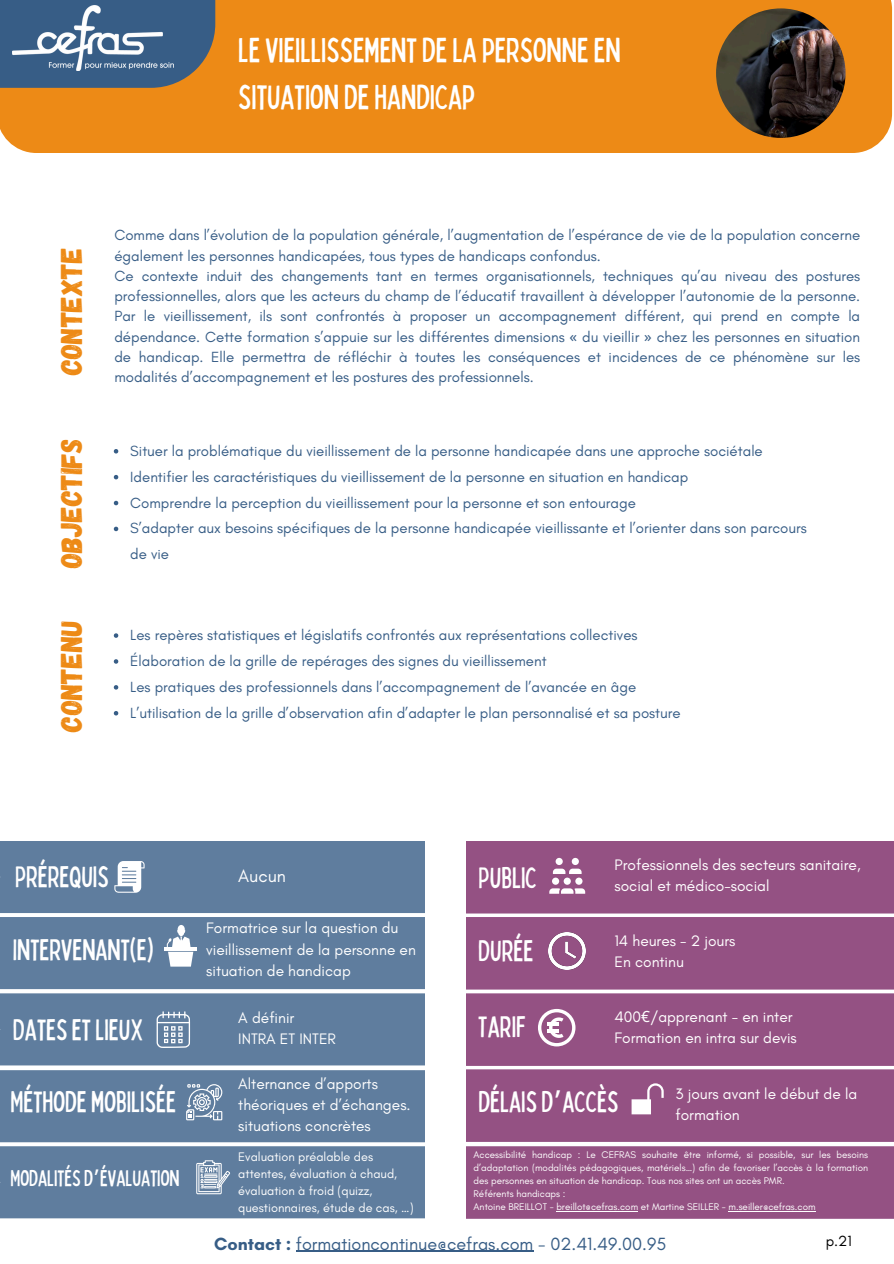
<style>
.page{position:relative;width:894px;height:1264px;background:#fff}
.page>*{position:absolute;margin:0;border:0;box-sizing:border-box;transform-origin:0 0}
.t1{font:condensed 34.5px/47.2px "Bobby Jones";color:#fff}
.t2{font:30px "Gagalin";letter-spacing:-.01em;color:#ed8a16}
.t3{font:condensed 29.7px "Bobby Jones";color:#fff}
.t4{font:condensed 22.65px "Bobby Jones";color:#fff}
.t5{font:18px "Glacial Indifference";color:#375d86}
.t6{font:17.85px "Glacial Indifference";color:#fff}
.t7{font:15.45px/21.1px "Glacial Indifference";color:#fff}
.t8{font:15px/20.2px "Glacial Indifference";color:#375d86}
.t9{font:15px "Glacial Indifference";color:#000}
.t10{font:12.6px/17px "Glacial Indifference";color:#fff}
.t11{font:9.9px/13px "Glacial Indifference";color:#fff;text-align:justify}
.s1{font-family:"Noto Sans"}
.s2{font-family:"Noto Sans Gurmukhi";font-stretch:normal}
.s3{font-weight:700}
</style>
<div class="page">
<div style="left:0;top:0;width:891px;height:153px;background:#ed8a16"></div>
<div style="left:0;top:0;width:215px;height:88px;background:#375d86"></div>
<img style="left:12px;top:5px;width:161px;height:66px">
<svg style="left:0;top:841px;width:893px;height:377px;background:#816f96"></svg>
<div style="left:631px;top:1099px;width:19px;height:15px;background:#fff"></div>
<div style="left:424px;top:838px;width:41px;height:425px;background:#fff"></div>
<svg style="left:114px;top:449px;width:4px;height:4px"></svg>
<svg style="left:114px;top:475px;width:4px;height:4px"></svg>
<svg style="left:114px;top:501px;width:4px;height:4px"></svg>
<svg style="left:114px;top:526px;width:4px;height:5px"></svg>
<svg style="left:114px;top:633px;width:4px;height:5px"></svg>
<svg style="left:114px;top:659px;width:4px;height:4px"></svg>
<svg style="left:114px;top:685px;width:4px;height:4px"></svg>
<svg style="left:114px;top:711px;width:4px;height:4px"></svg>
<hr style="left:296px;top:1250px;width:237px;height:1px;background:#375d86">
<hr style="left:556px;top:1211px;width:82px;height:1px;background:#fff">
<hr style="left:728px;top:1211px;width:87px;height:1px;background:#fff">
<img style="left:715px;top:8px;width:130px;height:130px;border-radius:50%">
<h5 class="t1" style="left:238px;top:25px;width:384px">LEVIEILLISSEMENTDELA PERSONNEEN<br>SITUATION DEHANDICAP</h5>
<p class="t2" style="left:52px;top:375px;width:130px;rotate:-90deg">Contexte</p>
<p class="t2" style="left:52px;top:568px;width:131px;rotate:-90deg">Objectifs</p>
<p class="t2" style="left:52px;top:731px;width:113px;rotate:-90deg">Contenu</p>
<p class="t8" style="left:114px;top:225px;width:747px">Comme dans l’évolution de la population générale, l’augmentation de l’espérance de vie de la population concerne également les personnes handicapées, tous types de handicaps confondus.<br>Ce contexte induit des changements tant en termes organisationnels, techniques qu’au niveau des postures professionnelles, alors que les acteurs du champ de l’éducatif travaillent à développer l’autonomie de la personne.<br>Par le vieillissement, ils sont confrontés à proposer un accompagnement différent, qui prend en compte la dépendance. Cette formation s’appuie sur les différentes dimensions <span class="s1">«</span> du vieillir <span class="s1">»</span> chez les personnes en situation de handicap. Elle permettra de réfléchir à toutes les conséquences et incidences de ce phénomène sur les modalités d’accompagnement et les postures des professionnels.</p>
<p class="t8" style="left:130px;top:440px;width:633px">Situer la problématique du vieillissement de la personne handicapée dans une approche sociétale</p>
<p class="t8" style="left:130px;top:466px;width:559px">Identifier les caractéristiques du vieillissement de la personne en situation en handicap</p>
<p class="t8" style="left:130px;top:492px;width:507px">Comprendre la perception du vieillissement pour la personne et son entourage</p>
<h2 class="t8" style="left:130px;top:515px;width:677px;line-height:25.8px">S’adapter aux besoins spécifiques de la personne handicapée vieillissante et l’orienter dans son parcours de vie</h2>
<p class="t8" style="left:130px;top:624px;width:508px">Les repères statistiques et législatifs confrontés aux représentations collectives</p>
<h4 class="t8" style="left:130px;top:650px;width:418px">Élaboration de la grille de repérages des signes du vieillissement</h4>
<h2 class="t8" style="left:130px;top:676px;width:507px">Les pratiques des professionnels dans l’accompagnement de l’avancée en âge</h2>
<p class="t8" style="left:130px;top:702px;width:551px">L’utilisation de la grille d’observation afin d’adapter le plan personnalisé et sa posture</p>
<p class="t3" style="left:15px;top:857px;width:95px">PRÉREQUIS</p>
<h1 class="t7" style="left:614px;top:853px;width:247px">Professionnels des secteurs sanitaire, social et médico-social</h1>
<h2 class="t3" style="left:478px;top:858px;width:60px">PUBLIC</h2>
<p class="t6" style="left:238px;top:865px;width:49px">Aucun</p>
<h5 class="t7" style="left:206px;top:917px;width:211px">Formatrice sur la question du vieillissement de la personne en situation de handicap</h5>
<h2 class="t7" style="left:238px;top:1007px;width:99px">A définir<br>INTRA ET INTER</h2>
<h5 class="t3" style="left:478px;top:931px;width:57px">DURÉE</h5>
<p class="t7" style="left:614px;top:930px;width:122px">14 heures - 2 jours<br>En continu</p>
<h2 class="t3" style="left:13px;top:930px;width:142px">INTERVENANT(E)</h2>
<h2 class="t7" style="left:614px;top:1005px;width:184px">400<span class="s1">€</span>/apprenant - en inter<br>Formation en intra sur devis</h2>
<p class="t3" style="left:478px;top:1007px;width:49px">TARIF</p>
<h2 class="t3" style="left:13px;top:1010px;width:132px">DATESETLIEUX</h2>
<h5 class="t7" style="left:238px;top:1072px;width:174px">Alternance d’apports théoriques et d’échanges. situations concrètes</h5>
<h2 class="t10" style="left:238px;top:1148px;width:177px">Evaluation préalable des attentes, évaluation à chaud, évaluation à froid (quizz, questionnaires, étude de cas, …)</h2>
<h2 class="t3" style="left:11px;top:1082px;width:167px">MÉTHODE MOBILISÉE</h2>
<h5 class="t3" style="left:478px;top:1082px;width:141px">DÉLAISD<span class="s2">’</span>ACCÈS</h5>
<p class="t7" style="left:675px;top:1083px;width:183px">3 jours avant le début de la formation</p>
<h5 class="t11" style="left:473px;top:1147px;width:396px">Accessibilité handicap : Le CEFRAS souhaite être informé, si possible, sur les besoins d’adaptation (modalités pédagogiques, matériels…) afin de favoriser l’accès à la formation des personnes en situation de handicap. Tous nos sites ont un accès PMR.</h5>
<h2 class="t11" style="left:473px;top:1187px;width:93px">Référents handicaps :</h2>
<p class="t11" style="left:473px;top:1200px;width:343px">Antoine BREILLOT - breillot@cefras.com et Martine SEILLER - m.seiller@cefras.com</p>
<h5 class="t9" style="left:825px;top:1231px;width:28px">p.21</h5>
<p class="t4" style="left:11px;top:1163px;width:170px">MODALITÉSD<span class="s2">’</span>ÉVALUATION</p>
<p class="t5" style="left:214px;top:1232px;width:453px"><span class="s3">Contact :</span> formationcontinue@cefras.com - 02.41.49.00.95</p>
</div>
